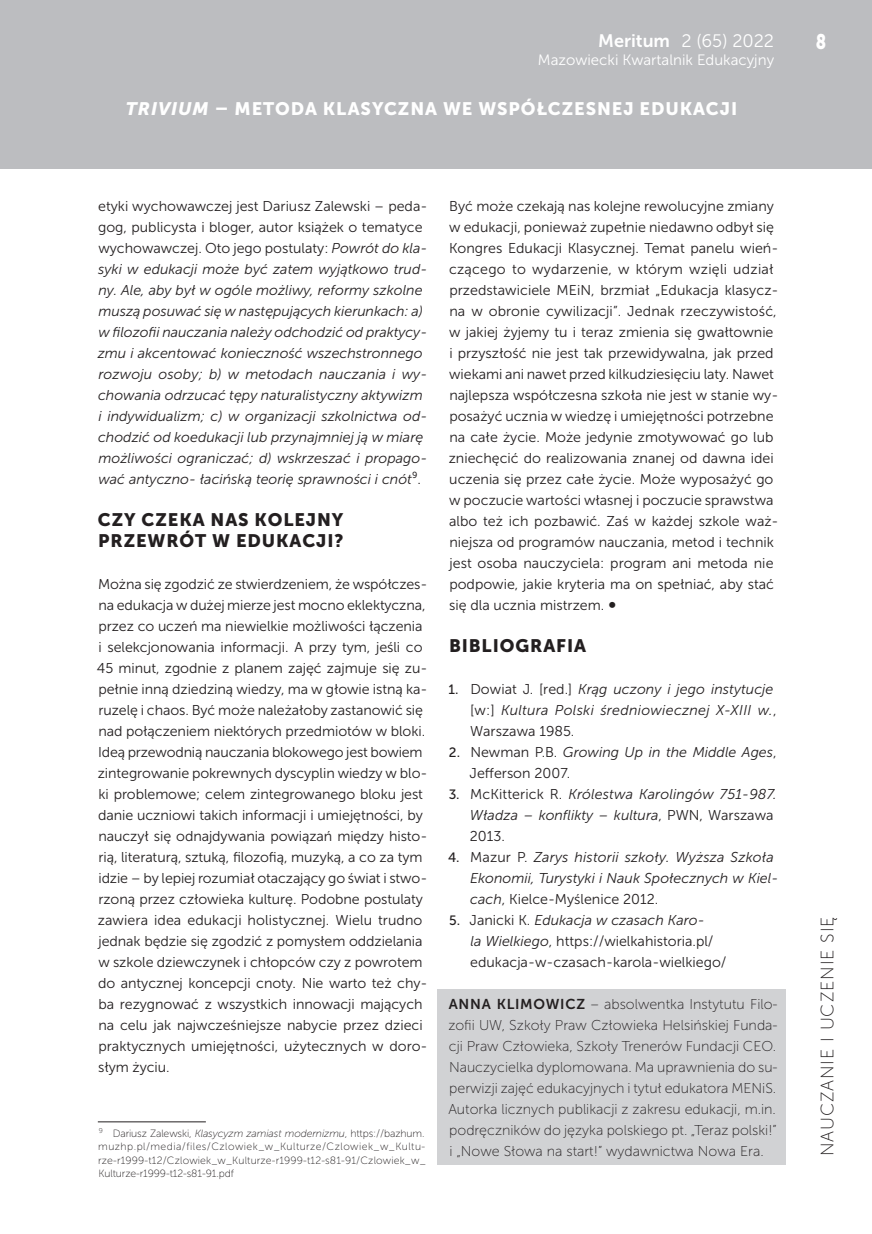
<style>
.page{position:relative;width:872px;height:1234px;background:#fff}
.page>*{position:absolute;margin:0;border:0;box-sizing:border-box;transform-origin:0 0}
.t1{font:21px "Museo Sans 900";color:#fff;scale:.8 1}
.ŚRÓDTYTUŁ_MERITUM_WE{font:18px/21px "Museo Sans 900";letter-spacing:.05em;color:#231f20}
.t2{font:18px "Museo Sans 900";letter-spacing:.05em;color:#fff}
.t3{font:18px "Museo Sans 100";letter-spacing:.05em;color:#231f20}
.t4{font:18px "Museo Sans 300";color:#fff}
.t5{font:15px "Museo Sans 300";color:#fff}
.PODSTAWOWY_MERITUM{font:14.25px/21px "Museo Sans 300";letter-spacing:-.005em;color:#231f20}
.PODSTAWOWY_MERITUM-2{font:italic 14.25px/21px "Museo Sans 300";color:#231f20}
.PODSTAWOWY_MERITUM-3{font:14.25px/21px "Museo Sans 100";color:#231f20;text-align:justify}
.PODSTAWOWY_MERITUM-4{font:italic 14.25px/21px "Museo Sans 300";letter-spacing:.02em;color:#231f20}
.PRZYPIS_MERITUM{font:10.5px/13.5px "Museo Sans 100";letter-spacing:.015em;color:#231f20;text-align:justify}
.s1{font-family:"Museo Sans 700"}
.s2{font-style:italic}
.s3{font-style:normal}
.s4{font-size:21px}
.s5{font-family:"Museo Sans 500";font-style:normal;font-size:13.5px}
.s6{font-family:"Museo Sans 500";font-size:13.5px}
</style>
<div class="page">
<div style="left:0;top:0;width:872px;height:169px;background:#bcbdc0"></div>
<div style="left:437px;top:989px;width:348px;height:175px;background:#d1d2d4"></div>
<hr style="left:98px;top:1121px;width:108px;height:1px;background:#231f20">
<p class="t4" style="left:598px;top:31px;width:177px"><span class="s1">Meritum</span> 2 (65) 2022</p>
<p class="t5" style="left:538px;top:52px;width:238px">Mazowiecki Kwartalnik Edukacyjny</p>
<p class="t2" style="left:126px;top:99px;width:613px"><span class="s2">TRIVIUM</span> – METODA KLASYCZNA WE WSPÓŁCZESNEJ EDUKACJI</p>
<p class="PODSTAWOWY_MERITUM-2" style="left:98px;top:195px;width:331px"><span class="s3">etyki wychowawczej jest Dariusz Zalewski – peda&shy;gog, publicysta i bloger, autor książek o tematyce wychowawczej. Oto jego postulaty:</span> Powrót do kla&shy;syki w edukacji może być zatem wyjątkowo trud&shy;ny. Ale, aby był w ogóle możliwy, reformy szkolne muszą posuwać się w następujących kierunkach: a) w filozofii nauczania należy odchodzić od praktycy&shy;zmu i akcentować konieczność wszechstronnego rozwoju osoby; b) w metodach nauczania i wy&shy;chowania odrzucać tępy naturalistyczny aktywizm i indywidualizm; c) w organizacji szkolnictwa od&shy;chodzić od koedukacji lub przynajmniej ją w miarę możliwości ograniczać; d) wskrzeszać i propago&shy;wać antyczno- łacińską teorię sprawności i cnót<span class="s3">9.</span></p>
<p class="ŚRÓDTYTUŁ_MERITUM_WE" style="left:98px;top:509px;width:247px">CZY CZEKA NAS KOLEJNY<br>PRZEWRÓT W EDUKACJI?</p>
<p class="PODSTAWOWY_MERITUM" style="left:97px;top:573px;width:332px">Można się zgodzić ze stwierdzeniem, że współczes&shy;na edukacja w dużej mierze jest mocno eklektyczna, przez co uczeń ma niewielkie możliwości łączenia i selekcjonowania informacji. A przy tym, jeśli co 45 minut, zgodnie z planem zajęć zajmuje się zu&shy;pełnie inną dziedziną wiedzy, ma w głowie istną ka&shy;ruzelę i chaos. Być może należałoby zastanowić się nad połączeniem niektórych przedmiotów w bloki.<br>Ideą przewodnią nauczania blokowego jest bowiem zintegrowanie pokrewnych dyscyplin wiedzy w blo&shy;ki problemowe; celem zintegrowanego bloku jest danie uczniowi takich informacji i umiejętności, by nauczył się odnajdywania powiązań między histo&shy;rią, literaturą, sztuką, filozofią, muzyką, a co za tym idzie – by lepiej rozumiał otaczający go świat i stwo&shy;rzoną przez człowieka kulturę. Podobne postulaty zawiera idea edukacji holistycznej. Wielu trudno jednak będzie się zgodzić z pomysłem oddzielania w szkole dziewczynek i chłopców czy z powrotem do antycznej koncepcji cnoty. Nie warto też chy&shy;ba rezygnować z wszystkich innowacji mających na celu jak najwcześniejsze nabycie przez dzieci praktycznych umiejętności, użytecznych w doro&shy;słym życiu.</p>
<p class="PRZYPIS_MERITUM" style="left:98px;top:1126px;width:329px"><sup>9</sup> Dariusz Zalewski, <span class="s2">Klasycyzm zamiast modernizmu</span>, https://bazhum. muzhp.pl/media/files/Czlowiek_w_Kulturze/Czlowiek_w_Kultu&shy;rze-r1999-t12/Czlowiek_w_Kulturze-r1999-t12-s81-91/Czlowiek_w_ Kulturze-r1999-t12-s81-91.pdf</p>
<p class="PODSTAWOWY_MERITUM" style="left:449px;top:195px;width:331px">Być może czekają nas kolejne rewolucyjne zmiany w edukacji, ponieważ zupełnie niedawno odbył się Kongres Edukacji Klasycznej. Temat panelu wień&shy;czącego to wydarzenie, w którym wzięli udział przedstawiciele MEiN, brzmiał „Edukacja klasycz&shy;na w obronie cywilizacji”. Jednak rzeczywistość, w jakiej żyjemy tu i teraz zmienia się gwałtownie i przyszłość nie jest tak przewidywalna, jak przed wiekami ani nawet przed kilkudziesięciu laty. Nawet najlepsza współczesna szkoła nie jest w stanie wy&shy;posażyć ucznia w wiedzę i umiejętności potrzebne na całe życie. Może jedynie zmotywować go lub zniechęcić do realizowania znanej od dawna idei uczenia się przez całe życie. Może wyposażyć go w poczucie wartości własnej i poczucie sprawstwa albo też ich pozbawić. Zaś w każdej szkole waż&shy;niejsza od programów nauczania, metod i technik jest osoba nauczyciela: program ani metoda nie podpowie, jakie kryteria ma on spełniać, aby stać się dla ucznia mistrzem. <span class="s4">•</span></p>
<p class="ŚRÓDTYTUŁ_MERITUM_WE" style="left:449px;top:635px;width:138px">BIBLIOGRAFIA</p>
<p class="PODSTAWOWY_MERITUM-4" style="left:470px;top:678px;width:308px;text-indent:-22px"><span class="s5">1.</span> <span class="s3">Dowiat J. [red.]</span> Krąg uczony i jego instytucje <span class="s3">[w:]</span> Kultura Polski średniowiecznej X-XIII w.<span class="s3">,<br>Warszawa 1985.</span></p>
<p class="PODSTAWOWY_MERITUM" style="left:469px;top:741px;width:308px;text-indent:-21px"><span class="s6">2.</span> Newman P.B. <span class="s2">Growing Up in the Middle Ages</span>,<br>Jefferson 2007.</p>
<p class="PODSTAWOWY_MERITUM-2" style="left:470px;top:783px;width:308px;text-indent:-21px"><span class="s5">3.</span> <span class="s3">McKitterick R.</span> Królestwa Karolingów 751-987.<br>Władza – konflikty – kultura<span class="s3">, PWN, Warszawa<br>2013.</span></p>
<p class="PODSTAWOWY_MERITUM-2" style="left:470px;top:846px;width:310px;text-indent:-22px"><span class="s5">4.</span> <span class="s3">Mazur P.</span> Zarys historii szkoły. Wyższa Szkoła<br>Ekonomii, Turystyki i Nauk Społecznych w Kiel&shy;cach<span class="s3">, Kielce-Myślenice 2012.</span></p>
<p class="PODSTAWOWY_MERITUM" style="left:470px;top:909px;width:258px;text-indent:-21px"><span class="s6">5.</span> Janicki K. <span class="s2">Edukacja w czasach Karo-<br>la Wielkiego</span>, https://wielkahistoria.pl/ edukacja-w-czasach-karola-wielkiego/</p>
<p class="PODSTAWOWY_MERITUM-3" style="left:448px;top:993px;width:331px"><span class="s1">ANNA KLIMOWICZ</span> – absolwentka Instytutu Filo&shy;zofii UW, Szkoły Praw Człowieka Helsińskiej Funda&shy;cji Praw Człowieka, Szkoły Trenerów Fundacji CEO.<br>Nauczycielka dyplomowana. Ma uprawnienia do su&shy;perwizji zajęć edukacyjnych i tytuł edukatora MENiS.<br>Autorka licznych publikacji z zakresu edukacji, m.in. podręczników do języka polskiego pt. „Teraz polski!” i „Nowe Słowa na start!” wydawnictwa Nowa Era.</p>
<h1 class="t1" style="left:815px;top:29px;width:15px">8</h1>
<p class="t3" style="left:817px;top:1156px;width:241px;rotate:-90deg">NAUCZANIE I UCZENIE SIĘ</p>
</div>
